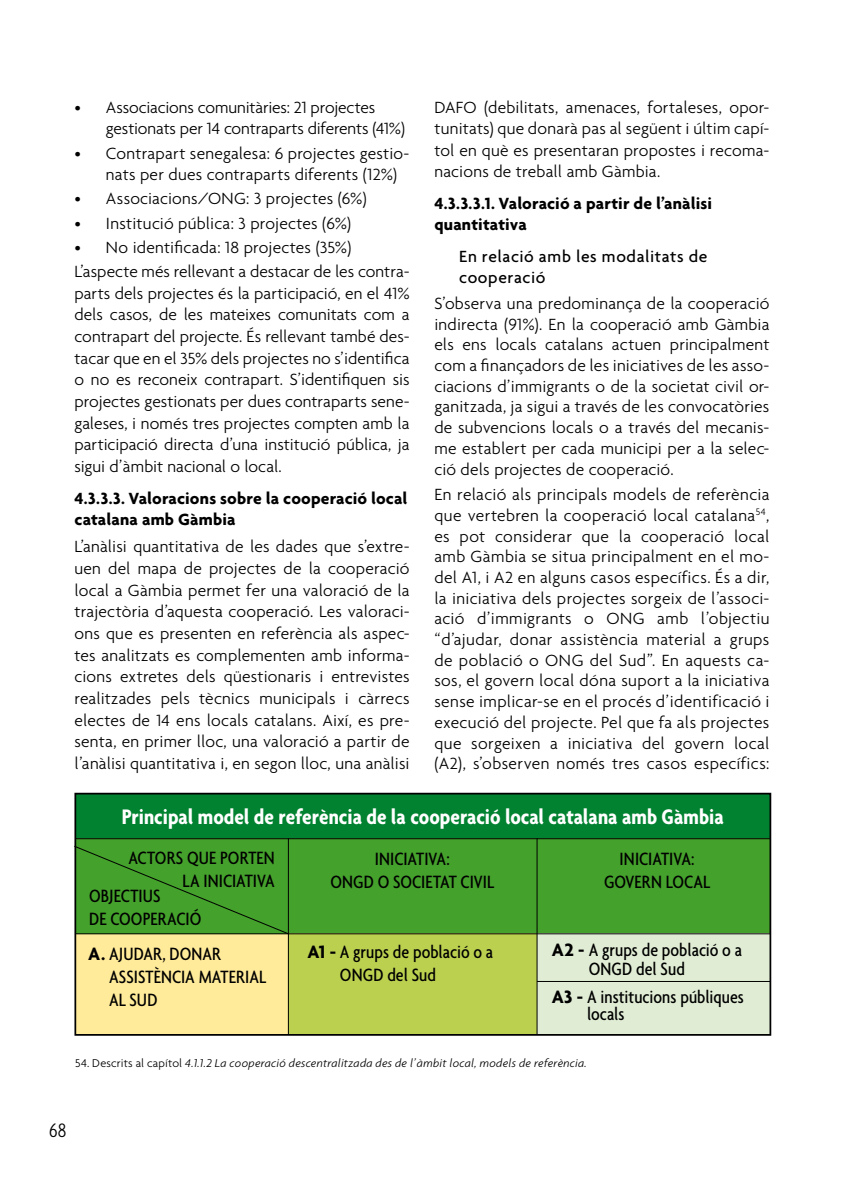
<style>
.page{position:relative;width:844px;height:1191px;background:#fff}
.page>*{position:absolute;margin:0;border:0;box-sizing:border-box;transform-origin:0 0}
.t1{font:700 condensed 22.75px "Agenda";color:#fff}
.t2{font:300 condensed 21px "Agenda";color:#000}
.t3{font:500 condensed 19.25px/23.1px "Agenda";letter-spacing:.005em;color:#000}
.t4{font:300 17.5px/20.7px "Agenda";letter-spacing:.005em;color:#000;text-align:justify}
.t5{font:700 17.5px/21.7px "Agenda";letter-spacing:.005em;color:#000}
.t6{font:500 17.5px/21.5px "Agenda";letter-spacing:.03em;color:#000}
.t7{font:italic 300 12.25px "Agenda";letter-spacing:.015em;color:#000}
.s1{font-weight:700;font-stretch:normal}
.s2{font-style:normal}
</style>
<div class="page">
<div style="left:75px;top:793px;width:695px;height:241px;background:#ffeb99"></div>
<div style="left:75px;top:793px;width:695px;height:45px;background:#008230"></div>
<div style="left:75px;top:838px;width:695px;height:95px;background:#44a12b"></div>
<div style="left:289px;top:933px;width:248px;height:101px;background:#bcd050"></div>
<div style="left:537px;top:933px;width:233px;height:101px;background:#e0edd4"></div>
<hr style="left:75px;top:933px;width:695px;height:1px;background:#000">
<hr style="left:75px;top:838px;width:695px;height:1px;background:#000">
<hr style="left:288px;top:838px;width:1px;height:196px;background:#000">
<hr style="left:536px;top:838px;width:1px;height:196px;background:#000">
<hr style="left:537px;top:981px;width:233px;height:1px;background:#000">
<div style="left:74px;top:792px;width:697px;height:243px;border:2px solid #000"></div>
<svg style="left:74px;top:845px;width:215px;height:89px"></svg>
<p class="t4" style="left:434px;top:96px;width:336px;line-height:21.5px">DAFO (debilitats, amenaces, fortaleses, opor&shy;tunitats) que donarà pas al següent i últim capí&shy;tol en què es presentaran propostes i recoma&shy;nacions de treball amb Gàmbia.</p>
<p class="t5" style="left:434px;top:192px;width:279px">4.3.3.3.1. Valoració a partir de l’anàlisi quantitativa</p>
<p class="t6" style="left:459px;top:245px;width:249px">En relació amb les modalitats de cooperació</p>
<p class="t4" style="left:434px;top:293px;width:336px">S’observa una predominança de la cooperació indirecta (91%). En la cooperació amb Gàmbia els ens locals catalans actuen principalment com a finançadors de les iniciatives de les asso&shy;ciacions d’immigrants o de la societat civil or&shy;ganitzada, ja sigui a través de les convocatòries de subvencions locals o a través del mecanis&shy;me establert per cada municipi per a la selec&shy;ció dels projectes de cooperació.</p>
<p class="t4" style="left:434px;top:484px;width:336px">En relació als principals models de referència que vertebren la cooperació local catalana<sup>54</sup>, es pot considerar que la cooperació local amb Gàmbia se situa principalment en el mo&shy;del A1, i A2 en alguns casos específics. És a dir, la iniciativa dels projectes sorgeix de l’associ&shy;ació d’immigrants o ONG amb l’objectiu “d’ajudar, donar assistència material a grups de població o ONG del Sud”. En aquests ca&shy;sos, el govern local dóna suport a la iniciativa sense implicar-se en el procés d’identificació i execució del projecte. Pel que fa als projectes que sorgeixen a iniciativa del govern local (A2), s’observen només tres casos específics:</p>
<h1 class="t1" style="left:122px;top:803px;width:603px">Principal model de referència de la cooperació local catalana amb Gàmbia</h1>
<p class="t4" style="left:106px;top:96px;width:300px;line-height:21.7px;text-indent:-32px">• Associacions comunitàries: 21 projectes gestionats per 14 contraparts diferents (41%)</p>
<p class="t4" style="left:106px;top:142px;width:305px;line-height:21.7px;text-indent:-31px">• Contrapart senegalesa: 6 projectes gestio&shy;nats per dues contraparts diferents (12%)</p>
<p class="t4" style="left:74px;top:188px;width:293px">• Associacions/ONG: 3 projectes (6%)</p>
<p class="t4" style="left:74px;top:212px;width:278px">• Institució pública: 3 projectes (6%)</p>
<p class="t4" style="left:74px;top:235px;width:336px;line-height:24.2px">• No identificada: 18 projectes (35%)<br>L’aspecte més rellevant a destacar de les contra-</p>
<p class="t4" style="left:74px;top:282px;width:336px;line-height:21.7px">parts dels projectes és la participació, en el 41% dels casos, de les mateixes comunitats com a contrapart del projecte. És rellevant també des&shy;tacar que en el 35% dels projectes no s’identifica o no es reconeix contrapart. S’identifiquen sis projectes gestionats per dues contraparts sene&shy;galeses, i només tres projectes compten amb la participació directa d’una institució pública, ja sigui d’àmbit nacional o local.</p>
<p class="t5" style="left:74px;top:487px;width:334px">4.3.3.3. Valoracions sobre la cooperació local catalana amb Gàmbia</p>
<p class="t4" style="left:74px;top:535px;width:336px;line-height:21.7px">L’anàlisi quantitativa de les dades que s’extre&shy;uen del mapa de projectes de la cooperació local a Gàmbia permet fer una valoració de la trajectòria d’aquesta cooperació. Les valoraci&shy;ons que es presenten en referència als aspec&shy;tes analitzats es complementen amb informa&shy;cions extretes dels qüestionaris i entrevistes realitzades pels tècnics municipals i càrrecs electes de 14 ens locals catalans. Així, es pre&shy;senta, en primer lloc, una valoració a partir de l’anàlisi quantitativa i, en segon lloc, una anàlisi</p>
<p class="t3" style="left:128px;top:846px;width:148px;text-align:right">ACTORS QUE PORTEN<br>LA INICIATIVA</p>
<p class="t3" style="left:89px;top:883px;width:114px">OBJECTIUS<br>DE COOPERACIÓ</p>
<p class="t3" style="left:109px;top:942px;width:158px;text-indent:-21px"><span class="s1">A.</span> AJUDAR, DONAR<br>ASSISTÈNCIA MATERIAL<br>AL SUD</p>
<p class="t3" style="left:330px;top:847px;width:165px;text-align:center">INICIATIVA:<br>ONGD O SOCIETAT CIVIL</p>
<p class="t3" style="left:340px;top:939px;width:155px;text-indent:-32px"><span class="s1">A1 -</span> A grups de població o a<br>ONGD del Sud</p>
<p class="t3" style="left:604px;top:847px;width:108px;text-align:center">INICIATIVA:<br>GOVERN LOCAL</p>
<p class="t3" style="left:588px;top:939px;width:155px;line-height:19.2px;text-indent:-37px"><span class="s1">A2 -</span> A grups de població o a<br>ONGD del Sud</p>
<p class="t3" style="left:587px;top:987px;width:158px;line-height:17.5px;text-indent:-35px"><span class="s1">A3 -</span> A institucions públiques locals</p>
<p class="t7" style="left:75px;top:1055px;width:513px"><span class="s2">54. Descrits al capítol</span> 4.1.1.2 La cooperació descentralitzada des de l’àmbit local, models de referència.</p>
<p class="t2" style="left:49px;top:1118px;width:19px">68</p>
</div>
